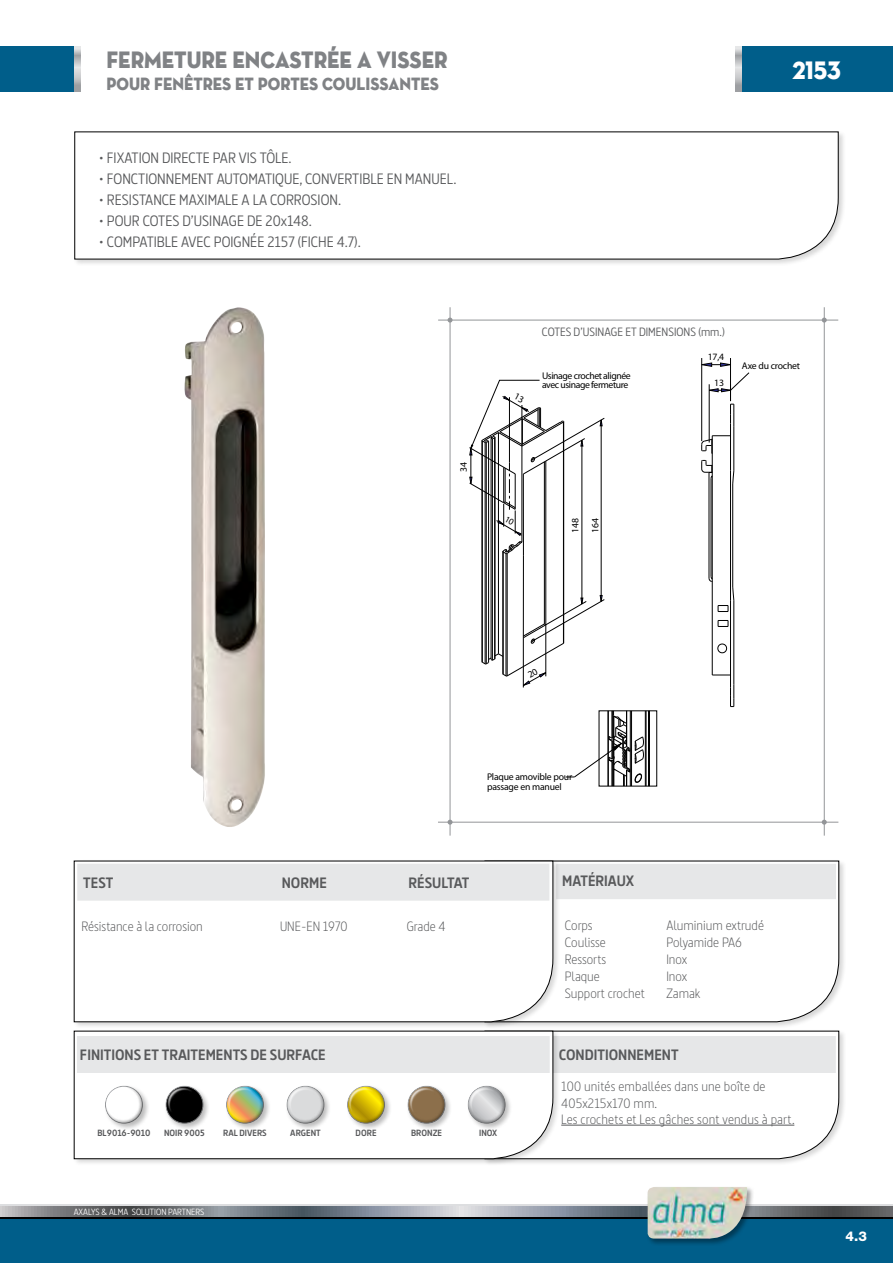
<style>
.page{position:relative;width:893px;height:1263px;background:#fff}
.page>*{position:absolute;margin:0;border:0;box-sizing:border-box;transform-origin:0 0}
.t1{font:25.5px "Neutra Disp Titling";color:#fff;scale:.89 1}
.t2{font:24px "Neutra Disp Titling";color:#808285;scale:.89 1}
.t3{font:18px "Neutra Disp Titling";color:#808285;scale:.89 1}
.t4{font:15px "Dsignes";color:#58595b}
.t5{font:700 15px "Dsignes";color:#58595b}
.t6{font:300 13.5px/16.2px "Dsignes";color:#58595b}
.t7{font:800 13.5px "Helvetica Neue LT Std";color:#fff}
.t8{font:12px "Dsignes";color:#58595b}
.t9{font:9.75px/8.2px "Officina Ser ITC";letter-spacing:-.025em;color:#000}
.t10{font:700 9px "Dsignes";color:#58595b}
.t11{font:9px "Dsignes";color:#fff}
</style>
<div class="page">
<div style="left:0;top:1209px;width:893px;height:54px;background:#005e8a"></div>
<div style="left:742px;top:46px;width:151px;height:46px;background:#005e8a"></div>
<svg style="left:0;top:1216px;width:460px;height:2px"></svg>
<svg style="left:0;top:1205px;width:460px;height:2px"></svg>
<svg style="left:0;top:1207px;width:460px;height:9px;background:#7d8289"></svg>
<svg style="left:460px;top:1216px;width:433px;height:2px"></svg>
<svg style="left:460px;top:1205px;width:433px;height:2px"></svg>
<svg style="left:460px;top:1207px;width:433px;height:9px;background:#7a7f87"></svg>
<div style="left:0;top:46px;width:74px;height:46px;background:#005e8a"></div>
<svg style="left:74px;top:46px;width:7px;height:46px"></svg>
<svg style="left:735px;top:46px;width:7px;height:46px"></svg>
<div style="left:646px;top:1185px;width:108px;height:61px;background:#000;opacity:.39"></div>
<img style="left:648px;top:1187px;width:99px;height:52px">
<div style="left:73px;top:130px;width:773px;height:137px;background:#000;opacity:.16"></div>
<svg style="left:74px;top:131px;width:765px;height:128px"></svg>
<hr style="left:438px;top:822px;width:400px;height:1px;background:#939598">
<hr style="left:438px;top:320px;width:400px;height:1px;background:#939598">
<hr style="left:824px;top:307px;width:1px;height:529px;background:#939598">
<svg style="left:448px;top:318px;width:5px;height:5px"></svg>
<hr style="left:450px;top:307px;width:1px;height:529px;background:#939598">
<svg style="left:822px;top:318px;width:5px;height:5px"></svg>
<svg style="left:822px;top:820px;width:5px;height:5px"></svg>
<svg style="left:448px;top:820px;width:5px;height:5px"></svg>
<div style="left:483px;top:1029px;width:363px;height:138px;background:#000;opacity:.16"></div>
<svg style="left:560px;top:1031px;width:279px;height:128px"></svg>
<div style="left:73px;top:1029px;width:487px;height:138px;background:#000;opacity:.16"></div>
<svg style="left:74px;top:1031px;width:479px;height:128px"></svg>
<div style="left:483px;top:859px;width:363px;height:170px;background:#000;opacity:.16"></div>
<svg style="left:560px;top:861px;width:279px;height:161px"></svg>
<div style="left:73px;top:859px;width:487px;height:170px;background:#000;opacity:.16"></div>
<svg style="left:74px;top:861px;width:479px;height:161px"></svg>
<div style="left:77px;top:864px;width:472px;height:37px;background:#e6e7e8"></div>
<div style="left:104px;top:1084px;width:46px;height:47px;background:#000;opacity:.27"></div>
<div style="left:101px;top:1081px;width:39px;height:40px;background:#fff"></div>
<div style="left:103px;top:1084px;width:44px;height:40px;background:#000;opacity:.75"></div>
<div style="left:286px;top:1084px;width:45px;height:47px;background:#000;opacity:.27"></div>
<div style="left:282px;top:1081px;width:40px;height:40px;background:#fff"></div>
<div style="left:285px;top:1084px;width:44px;height:40px;background:#000;opacity:.75"></div>
<div style="left:164px;top:1084px;width:46px;height:47px;background:#000;opacity:.27"></div>
<div style="left:161px;top:1081px;width:40px;height:40px;background:#fff"></div>
<div style="left:164px;top:1084px;width:44px;height:40px;background:#000;opacity:.75"></div>
<div style="left:346px;top:1084px;width:46px;height:47px;background:#000;opacity:.27"></div>
<div style="left:343px;top:1081px;width:39px;height:40px;background:#fff"></div>
<div style="left:345px;top:1084px;width:44px;height:40px;background:#000;opacity:.75"></div>
<div style="left:225px;top:1084px;width:46px;height:47px;background:#000;opacity:.27"></div>
<div style="left:222px;top:1081px;width:39px;height:40px;background:#fff"></div>
<div style="left:224px;top:1084px;width:44px;height:40px;background:#000;opacity:.75"></div>
<div style="left:407px;top:1084px;width:45px;height:47px;background:#000;opacity:.27"></div>
<div style="left:403px;top:1081px;width:40px;height:40px;background:#fff"></div>
<div style="left:406px;top:1084px;width:44px;height:40px;background:#000;opacity:.75"></div>
<div style="left:467px;top:1084px;width:46px;height:47px;background:#000;opacity:.27"></div>
<div style="left:463px;top:1081px;width:40px;height:40px;background:#fff"></div>
<div style="left:466px;top:1084px;width:44px;height:40px;background:#000;opacity:.75"></div>
<hr style="left:709px;top:472px;width:1px;height:106px;background:#000">
<hr style="left:711px;top:478px;width:1px;height:98px;background:#000">
<hr style="left:730px;top:600px;width:1px;height:87px;background:#000">
<hr style="left:730px;top:471px;width:1px;height:129px;background:#000">
<hr style="left:730px;top:423px;width:1px;height:48px;background:#000">
<hr style="left:733px;top:600px;width:1px;height:84px;background:#000">
<hr style="left:733px;top:426px;width:1px;height:45px;background:#000">
<svg style="left:712px;top:675px;width:18px;height:1px"></svg>
<hr style="left:712px;top:436px;width:1px;height:239px;background:#000">
<svg style="left:717px;top:643px;width:10px;height:10px"></svg>
<hr style="left:732px;top:484px;width:1px;height:103px;background:#000">
<svg style="left:701px;top:435px;width:34px;height:50px"></svg>
<svg style="left:730px;top:684px;width:4px;height:23px"></svg>
<svg style="left:718px;top:620px;width:11px;height:7px"></svg>
<svg style="left:708px;top:576px;width:27px;height:36px"></svg>
<hr style="left:709px;top:384px;width:1px;height:58px;background:#000">
<hr style="left:730px;top:358px;width:1px;height:43px;background:#000">
<hr style="left:701px;top:358px;width:1px;height:83px;background:#000">
<svg style="left:701px;top:362px;width:49px;height:64px"></svg>
<hr style="left:506px;top:554px;width:1px;height:122px;background:#000">
<hr style="left:498px;top:432px;width:1px;height:222px;background:#000">
<hr style="left:494px;top:438px;width:1px;height:221px;background:#000">
<hr style="left:492px;top:439px;width:1px;height:221px;background:#000">
<hr style="left:491px;top:438px;width:1px;height:221px;background:#000">
<hr style="left:488px;top:441px;width:1px;height:221px;background:#000">
<hr style="left:486px;top:442px;width:1px;height:222px;background:#000">
<hr style="left:485px;top:442px;width:1px;height:222px;background:#000">
<hr style="left:507px;top:553px;width:1px;height:123px;background:#000">
<hr style="left:523px;top:556px;width:1px;height:82px;background:#000">
<hr style="left:523px;top:474px;width:1px;height:82px;background:#000">
<hr style="left:503px;top:551px;width:1px;height:123px;background:#000">
<hr style="left:495px;top:437px;width:1px;height:222px;background:#000">
<hr style="left:482px;top:440px;width:1px;height:222px;background:#000">
<hr style="left:563px;top:422px;width:1px;height:221px;background:#000">
<hr style="left:582px;top:446px;width:1px;height:152px;background:#000">
<hr style="left:601px;top:420px;width:1px;height:181px;background:#000">
<hr style="left:523px;top:638px;width:1px;height:49px;background:#000">
<hr style="left:546px;top:461px;width:1px;height:164px;background:#000">
<hr style="left:544px;top:462px;width:1px;height:162px;background:#000">
<hr style="left:648px;top:711px;width:1px;height:75px;background:#000">
<hr style="left:646px;top:711px;width:1px;height:75px;background:#000">
<hr style="left:645px;top:711px;width:1px;height:75px;background:#000">
<hr style="left:649px;top:711px;width:1px;height:75px;background:#000">
<svg style="left:566px;top:711px;width:78px;height:75px"></svg>
<img style="left:184px;top:307px;width:81px;height:520px">
<svg style="left:469px;top:380px;width:136px;height:174px"></svg>
<svg style="left:482px;top:595px;width:123px;height:91px"></svg>
<h2 class="t2" style="left:107px;top:45px;width:385px">FERMETURE ENCASTRÉE A VISSER</h2>
<h3 class="t3" style="left:107px;top:72px;width:375px">POUR FENÊTRES ET PORTES COULISSANTES</h3>
<p class="t4" style="left:99px;top:149px;width:194px">• FIXATION DIRECTE PAR VIS TÔLE.</p>
<p class="t4" style="left:99px;top:170px;width:359px">• FONCTIONNEMENT AUTOMATIQUE, CONVERTIBLE EN MANUEL.</p>
<p class="t4" style="left:99px;top:191px;width:244px">• RESISTANCE MAXIMALE A LA CORROSION.</p>
<p class="t4" style="left:99px;top:212px;width:214px">• POUR COTES D’USINAGE DE 20x148.</p>
<p class="t4" style="left:99px;top:233px;width:263px">• COMPATIBLE AVEC POIGNÉE 2157 (FICHE 4.7).</p>
<p class="t9" style="left:460px;top:472px;width:11px;rotate:-90deg">34</p>
<h1 class="t1" style="left:792px;top:54px;width:56px">2153</h1>
<p class="t8" style="left:542px;top:325px;width:184px">COTES D’USINAGE ET DIMENSIONS (mm.)</p>
<p class="t9" style="left:542px;top:372px;width:90px">Usinage crochet alignée avec usinage fermeture</p>
<p class="t9" style="left:708px;top:353px;width:18px">17,4</p>
<p class="t9" style="left:714px;top:379px;width:11px">13</p>
<p class="t9" style="left:742px;top:362px;width:60px">Axe du crochet</p>
<p class="t9" style="left:571px;top:533px;width:16px;rotate:-90deg">148</p>
<p class="t9" style="left:592px;top:533px;width:16px;rotate:-90deg">164</p>
<p class="t9" style="left:487px;top:772px;width:87px;line-height:9.8px">Plaque amovible pour passage en manuel</p>
<p class="t5" style="left:83px;top:874px;width:32px">TEST</p>
<p class="t5" style="left:282px;top:874px;width:47px">NORME</p>
<p class="t5" style="left:408px;top:874px;width:62px">RÉSULTAT</p>
<p class="t6" style="left:81px;top:918px;width:123px">Résistance à la corrosion</p>
<p class="t6" style="left:280px;top:918px;width:69px">UNE-EN 1970</p>
<p class="t6" style="left:407px;top:918px;width:41px">Grade 4</p>
<p class="t5" style="left:80px;top:1046px;width:247px">FINITIONS ET TRAITEMENTS DE SURFACE</p>
<p class="t5" style="left:562px;top:872px;width:73px">MATÉRIAUX</p>
<p class="t6" style="left:565px;top:917px;width:29px">Corps</p>
<p class="t6" style="left:666px;top:917px;width:99px">Aluminium extrudé</p>
<p class="t6" style="left:565px;top:934px;width:43px">Coulisse</p>
<p class="t6" style="left:666px;top:934px;width:77px">Polyamide PA6</p>
<p class="t6" style="left:565px;top:951px;width:43px">Ressorts</p>
<p class="t6" style="left:666px;top:951px;width:22px">Inox</p>
<p class="t6" style="left:565px;top:968px;width:37px">Plaque</p>
<p class="t6" style="left:666px;top:968px;width:22px">Inox</p>
<p class="t6" style="left:565px;top:985px;width:82px">Support crochet</p>
<p class="t6" style="left:666px;top:985px;width:36px">Zamak</p>
<p class="t5" style="left:559px;top:1046px;width:121px">CONDITIONNEMENT</p>
<p class="t6" style="left:561px;top:1078px;width:235px">100 unités emballées dans une boîte de<br>405x215x170 mm.<br>Les crochets et Les gâches sont vendus à part.</p>
<p class="t10" style="left:98px;top:1128px;width:54px">BL9016-9010</p>
<p class="t10" style="left:164px;top:1128px;width:42px">NOIR 9005</p>
<p class="t10" style="left:223px;top:1128px;width:45px">RAL DIVERS</p>
<p class="t10" style="left:290px;top:1128px;width:32px">ARGENT</p>
<p class="t10" style="left:356px;top:1128px;width:22px">DORE</p>
<p class="t10" style="left:411px;top:1128px;width:32px">BRONZE</p>
<p class="t10" style="left:479px;top:1128px;width:20px">INOX</p>
<p class="t11" style="left:74px;top:1207px;width:132px">AXALYS &amp; ALMA SOLUTION PARTNERS</p>
<p class="t7" style="left:845px;top:1228px;width:23px">4.3</p>
</div>
